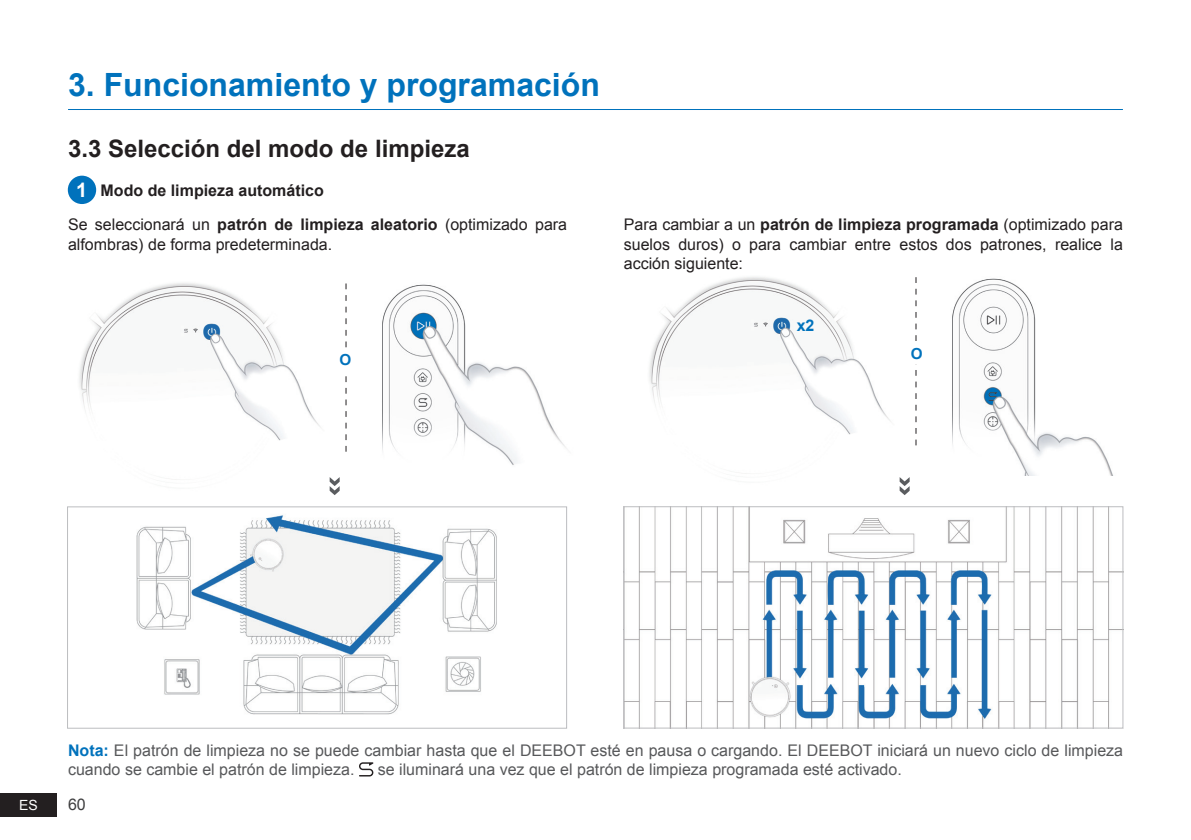
<style>
.page{position:relative;width:1191px;height:840px;background:#fff}
.page>*{position:absolute;margin:0;border:0;box-sizing:border-box;transform-origin:0 0}
.t1{font:700 32px "Arial";color:#0072bc}
.t2{font:700 24px "Arial";color:#231f20}
.t3{font:16px/19.2px "Arial";color:#57585a}
.t4{font:16px/19.2px "Arial";color:#231f20;text-align:justify}
.t5{font:700 16px/35px "Arial";color:#231f20}
.t6{font:16px "Arial";color:#3e3e3f}
.t7{font:700 16px "Arial";color:#0072bc}
.t8{font:700 15.2px "Arial";color:#0072bc}
.t9{font:14px "Arial";color:#fff}
.s1{font-size:20px;color:#fff}
.s2{font-weight:400}
.s3{font-weight:700}
.s4{font-weight:700;color:#0072bc}
</style>
<div class="page">
<hr style="left:68px;top:109px;width:1055px;height:1px;background:#0072bc">
<div style="left:0;top:792px;width:57px;height:24px;background:#231f20"></div>
<img style="left:345px;top:283px;width:221px;height:182px">
<img style="left:79px;top:283px;width:251px;height:208px">
<svg style="left:346px;top:283px;width:1px;height:168px"></svg>
<div style="left:328px;top:349px;width:35px;height:21px;background:#fff"></div>
<div style="left:68px;top:175px;width:28px;height:29px;background:#0072bc;border-radius:50%"></div>
<svg style="left:330px;top:477px;width:10px;height:18px"></svg>
<img style="left:915px;top:277px;width:198px;height:198px">
<img style="left:649px;top:277px;width:242px;height:197px">
<svg style="left:915px;top:277px;width:1px;height:168px"></svg>
<div style="left:898px;top:342px;width:35px;height:22px;background:#fff"></div>
<svg style="left:899px;top:477px;width:10px;height:18px"></svg>
<svg style="left:359px;top:762px;width:14px;height:14px"></svg>
<img style="left:136px;top:515px;width:361px;height:200px">
<div style="left:67px;top:506px;width:500px;height:222px;border:1px solid #bcbdc0"></div>
<img style="left:623px;top:508px;width:500px;height:220px">
<div style="left:623px;top:506px;width:500px;height:221px;border:1px solid #bcbdc0"></div>
<h1 class="t1" style="left:68px;top:63px;width:533px">3. Funcionamiento y programación</h1>
<h2 class="t2" style="left:68px;top:132px;width:403px">3.3 Selección del modo de limpieza</h2>
<p class="t5" style="left:68px;top:173px;width:500px;text-indent:8px"><span class="s1">1</span> Modo de limpieza automático<br><span class="s2">Se seleccionará un</span> patrón de limpieza aleatorio <span class="s2">(optimizado para</span></p>
<p class="t4" style="left:68px;top:234px;width:266px">alfombras) de forma predeterminada.</p>
<p class="t8" style="left:339px;top:349px;width:13px">O</p>
<p class="t4" style="left:624px;top:215px;width:500px">Para cambiar a un <span class="s3">patrón de limpieza programada</span> (optimizado para suelos duros) o para cambiar entre estos dos patrones, realice la acción siguiente:</p>
<p class="t7" style="left:796px;top:315px;width:19px">x2</p>
<p class="t8" style="left:910px;top:343px;width:13px">O</p>
<p class="t3" style="left:68px;top:740px;width:1056px"><span class="s4">Nota:</span> El patrón de limpieza no se puede cambiar hasta que el DEEBOT esté en pausa o cargando. El DEEBOT iniciará un nuevo ciclo de limpieza cuando se cambie el patrón de limpieza.</p>
<p class="t3" style="left:378px;top:759px;width:525px">se iluminará una vez que el patrón de limpieza programada esté activado.</p>
<p class="t9" style="left:19px;top:795px;width:20px">ES</p>
<p class="t6" style="left:68px;top:793px;width:19px">60</p>
</div>
